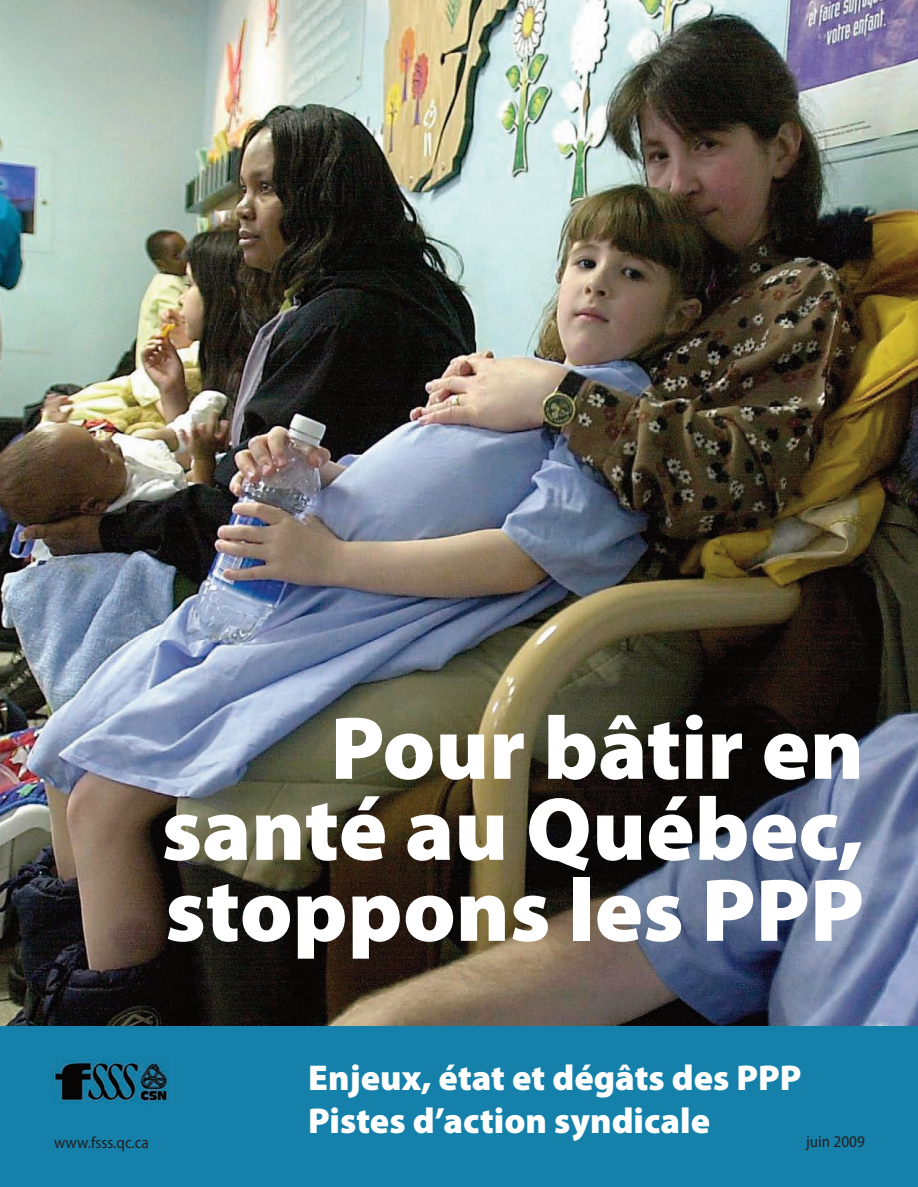
<style>
.page{position:relative;width:918px;height:1187px;background:#fff}
.page>*{position:absolute;margin:0;border:0;box-sizing:border-box;transform-origin:0 0}
.t1{font:900 90px/81px "Myriad Pro";color:#fff;text-align:justify}
.t2{font:900 36px/43.2px "Myriad Pro";color:#fff}
.t3{font:semi-condensed 16.5px "Myriad Pro";color:#231f20}
</style>
<div class="page">
<img style="left:0;top:0;width:918px;height:1187px">
<h1 class="t1" style="left:162px;top:715px;width:704px;text-indent:169px">Pour bâtir en santé au Québec, stoppons les PPP</h1>
<p class="t2" style="left:308px;top:1059px;width:495px">Enjeux, état et dégâts des PPP<br>Pistes d’action syndicale</p>
<p class="t3" style="left:54px;top:1136px;width:97px">www.fsss.qc.ca</p>
<p class="t3" style="left:806px;top:1135px;width:60px">juin 2009</p>
</div>
